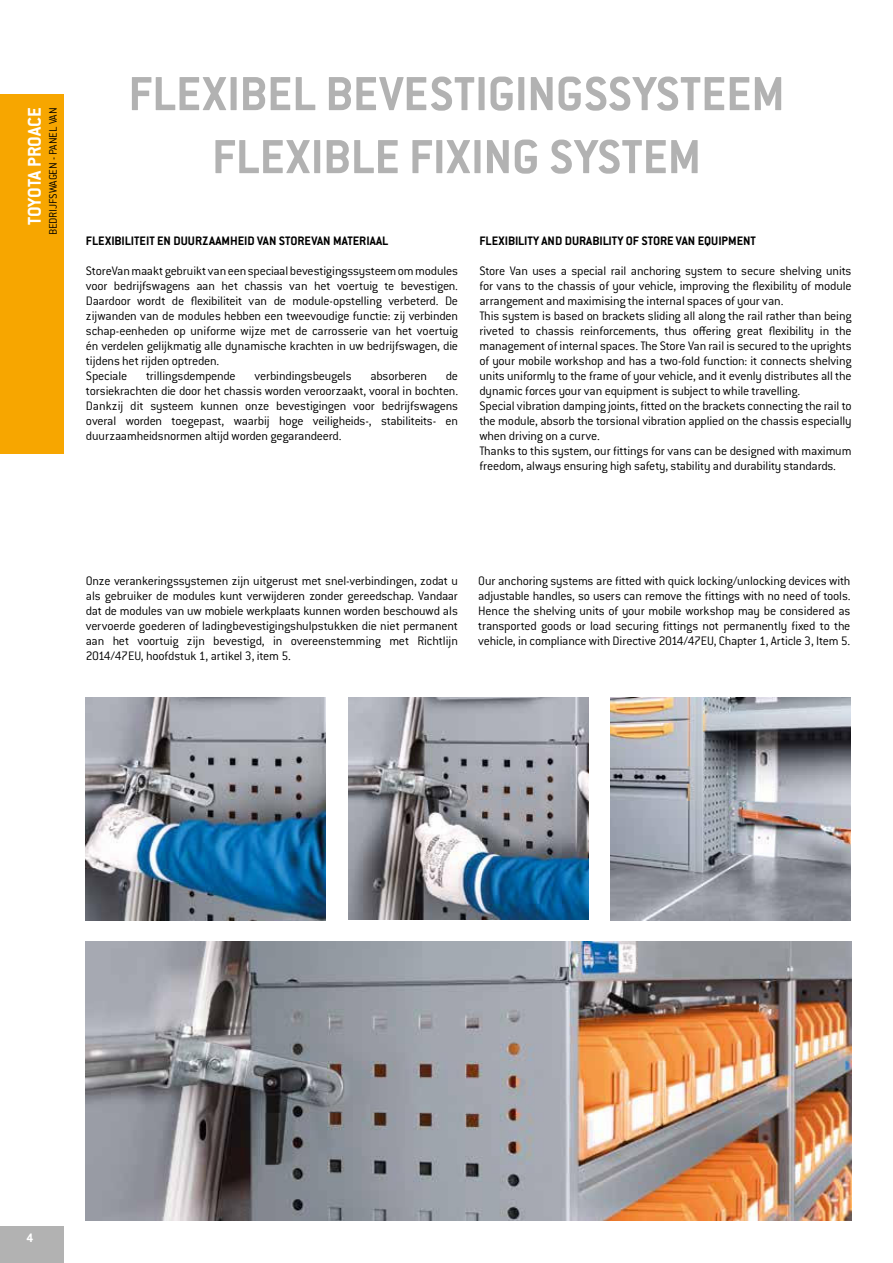
<style>
.page{position:relative;width:893px;height:1263px;background:#fff}
.page>*{position:absolute;margin:0;border:0;box-sizing:border-box;transform-origin:0 0}
.t1{font:700 52.5px/63px "Conduit ITC Pro";color:#b2b2b2;text-align:center}
.t2{font:700 20.25px "Conduit ITC Pro";color:#fff}
.t3{font:300 13.5px/15px "Conduit ITC Pro";letter-spacing:-.015em;color:#000;text-align:justify}
.t4{font:700 13.5px "Conduit ITC Pro";color:#000}
.t5{font:700 13.5px "Conduit ITC Pro";color:#fff}
.t6{font:300 12px "Conduit ITC Pro";letter-spacing:-.005em;color:#000}
</style>
<div class="page">
<div style="left:0;top:1226px;width:64px;height:37px;background:#b2b2b2"></div>
<div style="left:0;top:95px;width:64px;height:359px;background:#f7a600"></div>
<img style="left:610px;top:698px;width:240px;height:222px">
<img style="left:86px;top:698px;width:240px;height:222px">
<img style="left:348px;top:698px;width:240px;height:222px">
<img style="left:86px;top:941px;width:765px;height:279px">
<h2 class="t2" style="left:26px;top:225px;width:119px;rotate:-90deg">TOYOTA PROACE</h2>
<p class="t6" style="left:48px;top:235px;width:129px;rotate:-90deg">BEDRIJFSWAGEN - PANEL VAN</p>
<h1 class="t1" style="left:128px;top:66px;width:658px">FLEXIBEL BEVESTIGINGSSYSTEEM<br>FLEXIBLE FIXING SYSTEM</h1>
<p class="t4" style="left:86px;top:235px;width:304px">FLEXIBILITEIT EN DUURZAAMHEID VAN STOREVAN MATERIAAL</p>
<p class="t3" style="left:86px;top:264px;width:374px;text-align:left">StoreVan maakt gebruikt van een speciaal bevestigingssysteem om modules voor bedrijfswagens aan het chassis van het voertuig te bevestigen.<br>Daardoor wordt de flexibiliteit van de module-opstelling verbeterd. De zijwanden van de modules hebben een tweevoudige functie: zij verbinden schap-eenheden op uniforme wijze met de carrosserie van het voertuig én verdelen gelijkmatig alle dynamische krachten in uw bedrijfswagen, die tijdens het rijden optreden.<br>Speciale</p>
<p class="t3" style="left:146px;top:369px;width:91px">trillingsdempende</p>
<p class="t3" style="left:255px;top:369px;width:99px">verbindingsbeugels</p>
<p class="t3" style="left:370px;top:369px;width:58px">absorberen</p>
<p class="t3" style="left:86px;top:369px;width:374px;text-indent:360px">de torsiekrachten die door het chassis worden veroorzaakt, vooral in bochten.<br>Dankzij dit systeem kunnen onze bevestigingen voor bedrijfswagens overal worden toegepast, waarbij hoge veiligheids-, stabiliteits- en duurzaamheidsnormen altijd worden gegarandeerd.</p>
<p class="t4" style="left:479px;top:235px;width:278px">FLEXIBILITY AND DURABILITY OF STORE VAN EQUIPMENT</p>
<p class="t3" style="left:479px;top:264px;width:374px;text-align:left">Store Van uses a special rail anchoring system to secure shelving units for vans to the chassis of your vehicle, improving the flexibility of module arrangement and maximising the internal spaces of your van.<br>This system is based on brackets sliding all along the rail rather than being riveted to chassis reinforcements, thus offering great flexibility in the management of internal spaces. The Store Van rail is secured to the uprights of your mobile workshop and has a two-fold function: it connects shelving units uniformly to the frame of your vehicle, and it evenly distributes all the dynamic forces your van equipment is subject to while travelling.<br>Special vibration damping joints, fitted on the brackets connecting the rail to the module, absorb the torsional vibration applied on the chassis especially when driving on a curve.<br>Thanks to this system, our fittings for vans can be designed with maximum freedom, always ensuring high safety, stability and durability standards.</p>
<p class="t3" style="left:86px;top:574px;width:374px">Onze verankeringssystemen zijn uitgerust met snel-verbindingen, zodat u als gebruiker de modules kunt verwijderen zonder gereedschap. Vandaar dat de modules van uw mobiele werkplaats kunnen worden beschouwd als vervoerde goederen of ladingbevestigingshulpstukken die niet permanent aan het voortuig zijn bevestigd, in overeenstemming met Richtlijn 2014/47EU, hoofdstuk 1, artikel 3, item 5.</p>
<p class="t3" style="left:478px;top:574px;width:374px">Our anchoring systems are fitted with quick locking/unlocking devices with adjustable handles, so users can remove the fittings with no need of tools.<br>Hence the shelving units of your mobile workshop may be considered as transported goods or load securing fittings not permanently fixed to the vehicle, in compliance with Directive 2014/47EU, Chapter 1, Article 3, Item 5.</p>
<p class="t5" style="left:27px;top:1232px;width:8px">4</p>
</div>
